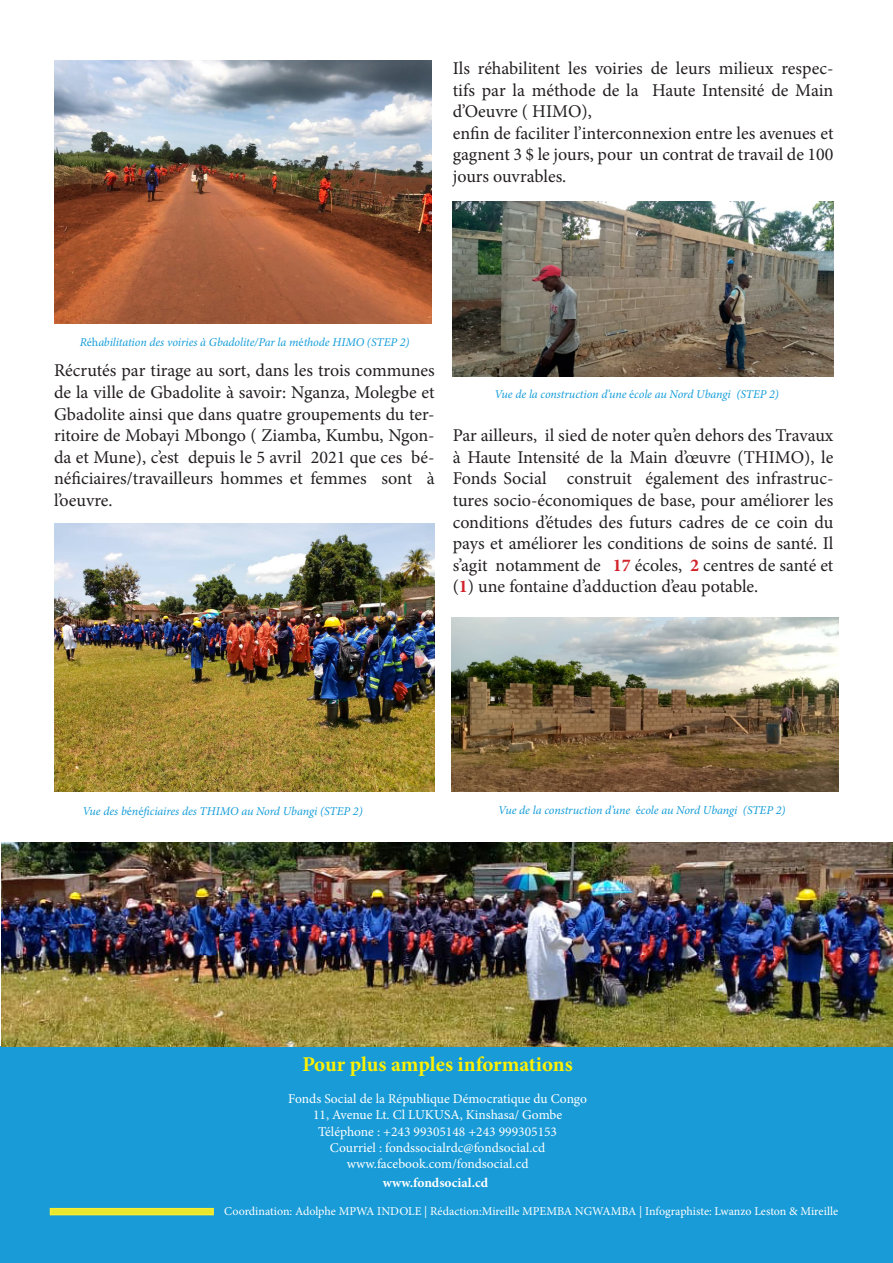
<style>
.page{position:relative;width:893px;height:1263px;background:#fff}
.page>*{position:absolute;margin:0;border:0;box-sizing:border-box;transform-origin:0 0}
.t1{font:700 21px "Minion Pro";letter-spacing:-.005em;color:#fff101}
.t2{font:18px/21.6px "Minion Pro";color:#231f20;text-align:justify}
.t3{font:13.5px "Minion Pro";color:#fff}
.t4{font:700 13.5px "Minion Pro";letter-spacing:.005em;color:#fff}
.t5{font:italic 12px "Minion Pro";letter-spacing:-.01em;color:#149dd9}
.t6{font:12px "Minion Pro";color:#fff}
.s1{font-style:normal}
.s2{font-weight:700;color:#d1232a}
</style>
<div class="page">
<div style="left:0;top:1046px;width:893px;height:217px;background:#189bd7"></div>
<img style="left:54px;top:61px;width:378px;height:263px">
<img style="left:54px;top:523px;width:381px;height:268px">
<img style="left:1px;top:842px;width:892px;height:204px">
<img style="left:453px;top:202px;width:380px;height:175px">
<img style="left:451px;top:617px;width:388px;height:174px">
<div style="left:50px;top:1208px;width:164px;height:7px;background:#e9e72c;border:2px solid #f4ed33"></div>
<p class="t2" style="left:453px;top:58px;width:382px">Ils réhabilitent les voiries de leurs milieux respec&shy;tifs par la méthode de la Haute Intensité de Main d’Oeuvre ( HIMO),</p>
<p class="t2" style="left:453px;top:122px;width:382px">enfin de faciliter l’interconnexion entre les avenues et gagnent 3 $ le jours, pour un contrat de travail de 100 jours ouvrables.</p>
<p class="t5" style="left:80px;top:334px;width:331px">R<span class="s1">éh</span>abilitation des voiries à Gbadolite/Par la m<span class="s1">é</span>thode HIMO (STEP 2)</p>
<p class="t2" style="left:54px;top:360px;width:382px">Récrutés par tirage au sort, dans les trois communes de la ville de Gbadolite à savoir: Nganza, Molegbe et Gbadolite ainsi que dans quatre groupements du ter&shy;ritoire de Mobayi Mbongo ( Ziamba, Kumbu, Ngon&shy;da et Mune), c’est depuis le 5 avril 2021 que ces bé&shy;néficiaires/travailleurs hommes et femmes sont à l’oeuvre.</p>
<p class="t5" style="left:494px;top:386px;width:286px">Vue de la construction d’une <span class="s1">é</span>cole au Nord Ubangi (STEP 2)</p>
<p class="t2" style="left:453px;top:425px;width:382px">Par ailleurs, il sied de noter qu’en dehors des Travaux à Haute Intensité de la Main d’œuvre (THIMO), le Fonds Social construit également des infrastruc&shy;tures socio-économiques de base, pour améliorer les conditions d’études des futurs cadres de ce coin du pays et améliorer les conditions de soins de santé. Il s’agit notamment de <span class="s2">17</span> écoles, <span class="s2">2</span> centres de santé et (<span class="s2">1</span>) une fontaine d’adduction d’eau potable.</p>
<p class="t5" style="left:82px;top:803px;width:282px">Vue des b<span class="s1">é</span>n<span class="s1">é</span>ficiaires des THIMO au Nord Ubangi (STEP 2)</p>
<p class="t5" style="left:498px;top:802px;width:289px">Vue de la construction d’une <span class="s1">é</span>cole au Nord Ubangi (STEP 2)</p>
<p class="t1" style="left:302px;top:1049px;width:272px">Pour plus amples informations</p>
<p class="t3" style="left:288px;top:1090px;width:300px">Fonds Social de la République Démocratique du Congo</p>
<p class="t3" style="left:313px;top:1106px;width:251px">11, Avenue Lt. Cl LUKUSA, Kinshasa/ Gombe</p>
<p class="t3" style="left:318px;top:1122px;width:240px">Téléphone : +243 99305148 +243 999305153</p>
<p class="t3" style="left:330px;top:1138px;width:217px">Courriel : fondssocialrdc@fondsocial.cd</p>
<p class="t3" style="left:347px;top:1154px;width:183px">www.facebook.com/fondsocial.cd</p>
<p class="t4" style="left:383px;top:1173px;width:107px">www.fondsocial.cd</p>
<p class="t6" style="left:224px;top:1203px;width:615px">Coordination: Adolphe MPWA INDOLE | Rédaction:Mireille MPEMBA NGWAMBA | Infographiste: Lwanzo Leston &amp; Mireille</p>
</div>
